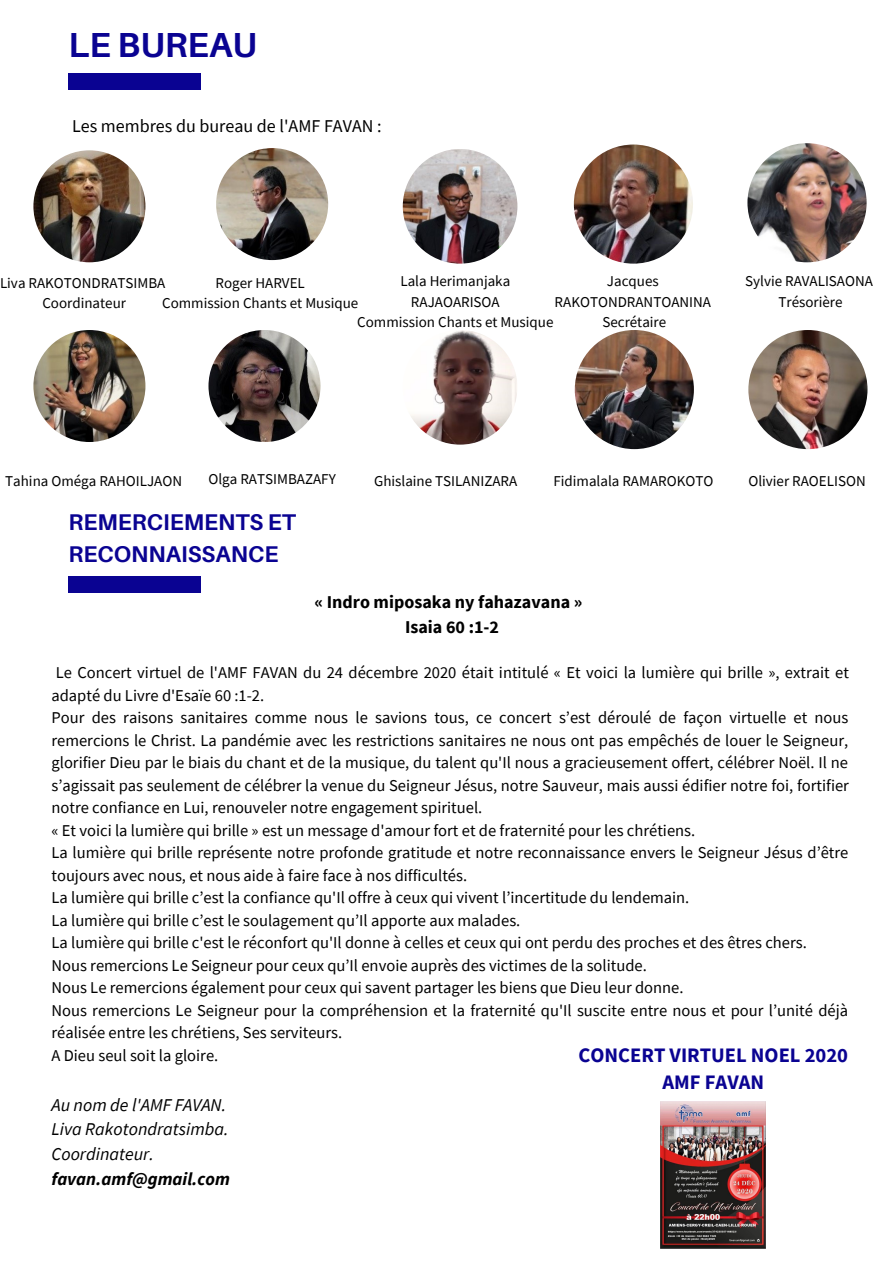
<style>
.page{position:relative;width:894px;height:1264px;background:#fff}
.page>*{position:absolute;margin:0;border:0;box-sizing:border-box;transform-origin:0 0}
.t1{font:700 34.8px "Aileron";color:#0a0392}
.t2{font:700 22.8px/31.5px "Aileron";color:#0a0392}
.t3{font:700 20.55px "Source Sans Pro";color:#0a0392}
.t4{font:italic 18px "Source Sans Pro";color:#000}
.t5{font:700 18px "Source Sans Pro";color:#000}
.t6{font:18px "Source Sans Pro";color:#000}
.t7{font:italic 700 18px "Source Sans Pro";color:#000}
.t8{font:16.5px/22.5px "Source Sans Pro";color:#000}
.t9{font:15px "Source Sans Pro";color:#000}
</style>
<div class="page">
<img style="left:33px;top:150px;width:112px;height:112px;border-radius:50%">
<img style="left:216px;top:148px;width:112px;height:112px;border-radius:50%">
<img style="left:402px;top:149px;width:115px;height:115px;border-radius:50%">
<img style="left:573px;top:144px;width:119px;height:120px;border-radius:50%">
<div style="left:68px;top:73px;width:133px;height:17px;background:#0a0392"></div>
<img style="left:747px;top:143px;width:119px;height:119px;border-radius:50%">
<img style="left:33px;top:330px;width:112px;height:112px;border-radius:50%">
<img style="left:208px;top:330px;width:112px;height:112px;border-radius:50%">
<img style="left:402px;top:330px;width:115px;height:114px;border-radius:50%">
<img style="left:574px;top:330px;width:119px;height:119px;border-radius:50%">
<img style="left:748px;top:330px;width:119px;height:119px;border-radius:50%">
<div style="left:68px;top:576px;width:133px;height:17px;background:#0a0392"></div>
<img style="left:660px;top:1101px;width:105px;height:147px">
<p class="t1" style="left:68px;top:23px;width:190px">LE BUREAU</p>
<p class="t6" style="left:72px;top:114px;width:311px">Les membres du bureau de l'AMF FAVAN :</p>
<p class="t9" style="left:400px;top:271px;width:111px">Lala Herimanjaka</p>
<p class="t9" style="left:411px;top:292px;width:90px">RAJAOARISOA</p>
<p class="t9" style="left:357px;top:312px;width:198px">Commission Chants et Musique</p>
<p class="t9" style="left:606px;top:271px;width:53px">Jacques</p>
<p class="t9" style="left:554px;top:292px;width:158px">RAKOTONDRANTOANINA</p>
<p class="t9" style="left:602px;top:312px;width:65px">Secrétaire</p>
<p class="t9" style="left:0;top:273px;width:167px">Liva RAKOTONDRATSIMBA</p>
<p class="t9" style="left:42px;top:293px;width:85px">Coordinateur</p>
<p class="t9" style="left:215px;top:273px;width:91px">Roger HARVEL</p>
<p class="t9" style="left:162px;top:293px;width:198px">Commission Chants et Musique</p>
<p class="t9" style="left:745px;top:271px;width:129px">Sylvie RAVALISAONA</p>
<p class="t9" style="left:778px;top:292px;width:66px">Trésorière</p>
<p class="t9" style="left:5px;top:471px;width:178px">Tahina Oméga RAHOILJAON</p>
<p class="t9" style="left:208px;top:469px;width:129px">Olga RATSIMBAZAFY</p>
<p class="t9" style="left:374px;top:471px;width:145px">Ghislaine TSILANIZARA</p>
<p class="t9" style="left:553px;top:471px;width:161px">Fidimalala RAMAROKOTO</p>
<p class="t2" style="left:68px;top:506px;width:229px">REMERCIEMENTS ET<br>RECONNAISSANCE</p>
<p class="t9" style="left:748px;top:471px;width:119px">Olivier RAOELISON</p>
<p class="t5" style="left:314px;top:590px;width:269px">« Indro miposaka ny fahazavana »</p>
<p class="t5" style="left:405px;top:615px;width:96px">Isaia 60 :1-2</p>
<p class="t8" style="left:51px;top:661px;width:798px">Le Concert virtuel de l'AMF FAVAN du 24 décembre 2020 était intitulé « Et voici la lumière qui brille », extrait et adapté du Livre d'Esaïe 60 :1-2.</p>
<p class="t8" style="left:51px;top:706px;width:798px;text-align:justify">Pour des raisons sanitaires comme nous le savions tous, ce concert s’est déroulé de façon virtuelle et nous remercions le Christ. La pandémie avec les restrictions sanitaires ne nous ont pas empêchés de louer le Seigneur, glorifier Dieu par le biais du chant et de la musique, du talent qu'Il nous a gracieusement offert, célébrer Noël. Il ne s’agissait pas seulement de célébrer la venue du Seigneur Jésus, notre Sauveur, mais aussi édifier notre foi, fortifier notre confiance en Lui, renouveler notre engagement spirituel.</p>
<p class="t8" style="left:51px;top:818px;width:645px">« Et voici la lumière qui brille » est un message d'amour fort et de fraternité pour les chrétiens.</p>
<p class="t8" style="left:51px;top:841px;width:798px">La lumière qui brille représente notre profonde gratitude et notre reconnaissance envers le Seigneur Jésus d’être toujours avec nous, et nous aide à faire face à nos difficultés.</p>
<p class="t8" style="left:51px;top:886px;width:639px">La lumière qui brille c’est la confiance qu'Il offre à ceux qui vivent l’incertitude du lendemain.</p>
<p class="t8" style="left:51px;top:908px;width:470px">La lumière qui brille c’est le soulagement qu’Il apporte aux malades.</p>
<p class="t8" style="left:51px;top:931px;width:756px">La lumière qui brille c'est le réconfort qu'Il donne à celles et ceux qui ont perdu des proches et des êtres chers.</p>
<p class="t8" style="left:51px;top:953px;width:596px">Nous remercions Le Seigneur pour ceux qu’Il envoie auprès des victimes de la solitude.</p>
<p class="t8" style="left:51px;top:976px;width:633px">Nous Le remercions également pour ceux qui savent partager les biens que Dieu leur donne.</p>
<p class="t8" style="left:51px;top:998px;width:798px">Nous remercions Le Seigneur pour la compréhension et la fraternité qu'Il suscite entre nous et pour l’unité déjà réalisée entre les chrétiens, Ses serviteurs.</p>
<p class="t8" style="left:51px;top:1043px;width:168px">A Dieu seul soit la gloire.</p>
<p class="t4" style="left:51px;top:1092px;width:176px">Au nom de l'AMF FAVAN.</p>
<p class="t4" style="left:51px;top:1117px;width:178px">Liva Rakotondratsimba.</p>
<p class="t4" style="left:51px;top:1142px;width:104px">Coordinateur.</p>
<p class="t7" style="left:51px;top:1167px;width:180px">favan.amf@gmail.com</p>
<p class="t3" style="left:578px;top:1041px;width:271px">CONCERT VIRTUEL NOEL 2020</p>
<p class="t3" style="left:662px;top:1069px;width:103px">AMF FAVAN</p>
</div>
